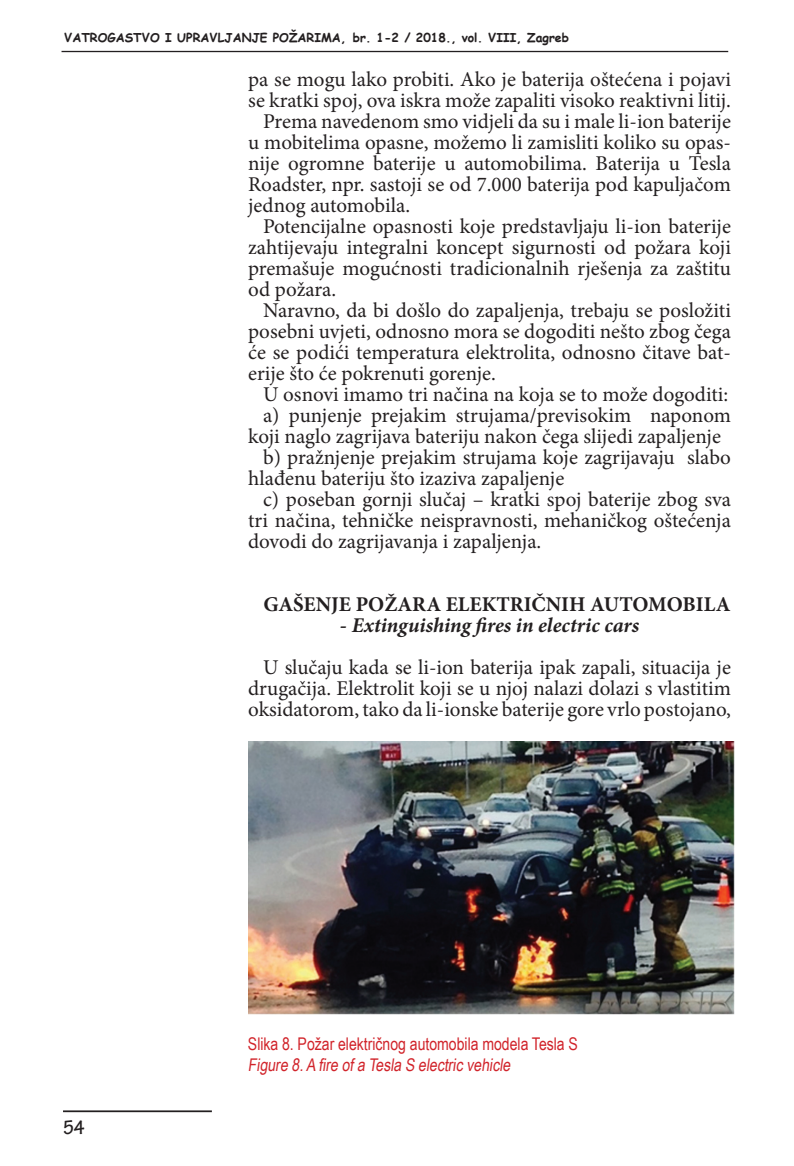
<style>
.page{position:relative;width:794px;height:1166px;background:#fff}
.page>*{position:absolute;margin:0;border:0;box-sizing:border-box;transform-origin:0 0}
.t1{font:21px/42px "Minion Pro";color:#231f20}
.t2{font:700 21px "Minion Pro";color:#231f20}
.t3{font:700 condensed 21px "Tekton Pro";color:#231f20}
.t4{font:17.5px/21px "Arial Narrow";color:#d1232a}
.t5{font:700 12.25px "Comic Sans MS";color:#231f20}
.s1{font-weight:700}
.s2{font-weight:700;font-style:italic}
</style>
<div class="page">
<hr style="left:63px;top:1110px;width:149px;height:2px;background:#231f20">
<hr style="left:62px;top:51px;width:666px;height:1px;background:#231f20">
<img style="left:248px;top:741px;width:486px;height:273px">
<p class="t5" style="left:64px;top:29px;width:506px">VATROGASTVO I UPRAVLJANJE POŽARIMA, br. 1-2 / 2018., vol. VIII, Zagreb</p>
<p class="t1" style="left:248px;top:58px;width:484px">pa se mogu lako probiti. Ako je baterija oštećena i pojavi</p>
<p class="t1" style="left:248px;top:79px;width:484px">se kratki spoj, ova iskra može zapaliti visoko reaktivni litij.</p>
<p class="t1" style="left:263px;top:100px;width:469px">Prema navedenom smo vidjeli da su i male li-ion baterije</p>
<p class="t1" style="left:248px;top:121px;width:484px">u mobitelima opasne, možemo li zamisliti koliko su opas-</p>
<p class="t1" style="left:248px;top:142px;width:484px">nije ogromne baterije u automobilima. Baterija u Tesla</p>
<p class="t1" style="left:248px;top:163px;width:484px">Roadster, npr. sastoji se od 7.000 baterija pod kapuljačom</p>
<p class="t1" style="left:248px;top:184px;width:164px">jednog automobila.</p>
<p class="t1" style="left:263px;top:205px;width:469px">Potencijalne opasnosti koje predstavljaju li-ion baterije</p>
<p class="t1" style="left:248px;top:226px;width:484px">zahtijevaju integralni koncept sigurnosti od požara koji</p>
<p class="t1" style="left:248px;top:247px;width:484px">premašuje mogućnosti tradicionalnih rješenja za zaštitu</p>
<p class="t1" style="left:248px;top:268px;width:90px">od požara.</p>
<p class="t1" style="left:263px;top:289px;width:469px">Naravno, da bi došlo do zapaljenja, trebaju se posložiti</p>
<p class="t1" style="left:248px;top:310px;width:484px">posebni uvjeti, odnosno mora se dogoditi nešto zbog čega</p>
<p class="t1" style="left:248px;top:331px;width:484px">će se podići temperatura elektrolita, odnosno čitave bat-</p>
<p class="t1" style="left:248px;top:352px;width:249px">erije što će pokrenuti gorenje.</p>
<p class="t1" style="left:263px;top:373px;width:467px">U osnovi imamo tri načina na koja se to može dogoditi:</p>
<p class="t1" style="left:263px;top:394px;width:469px">a) punjenje prejakim strujama/previsokim naponom</p>
<p class="t1" style="left:248px;top:415px;width:474px">koji naglo zagrijava bateriju nakon čega slijedi zapaljenje</p>
<p class="t1" style="left:263px;top:436px;width:469px">b) pražnjenje prejakim strujama koje zagrijavaju slabo</p>
<p class="t1" style="left:248px;top:457px;width:318px">hlađenu bateriju što izaziva zapaljenje</p>
<p class="t1" style="left:263px;top:478px;width:469px">c) poseban gornji slučaj – kratki spoj baterije zbog sva</p>
<p class="t1" style="left:248px;top:499px;width:484px">tri načina, tehničke neispravnosti, mehaničkog oštećenja</p>
<p class="t1" style="left:248px;top:520px;width:295px">dovodi do zagrijavanja i zapaljenja.</p>
<p class="t2" style="left:263px;top:589px;width:469px">GAŠENJE POŽARA ELEKTRIČNIH AUTOMOBILA</p>
<p class="t1" style="left:263px;top:604px;width:469px;text-indent:77px"><span class="s1">-</span> <span class="s2">Extinguishing fires in electric cars<br></span>U slučaju kada se li-ion baterija ipak zapali, situacija je</p>
<p class="t1" style="left:248px;top:678px;width:484px;line-height:21px">drugačija. Elektrolit koji se u njoj nalazi dolazi s vlastitim oksidatorom, tako da li-ionske baterije gore vrlo postojano,</p>
<p class="t3" style="left:63px;top:1115px;width:23px">54</p>
<p class="t4" style="left:248px;top:1033px;width:331px">Slika 8. Požar električnog automobila modela Tesla S<br>Figure 8.A fire ofa Tesla S electric vehicle</p>
</div>
